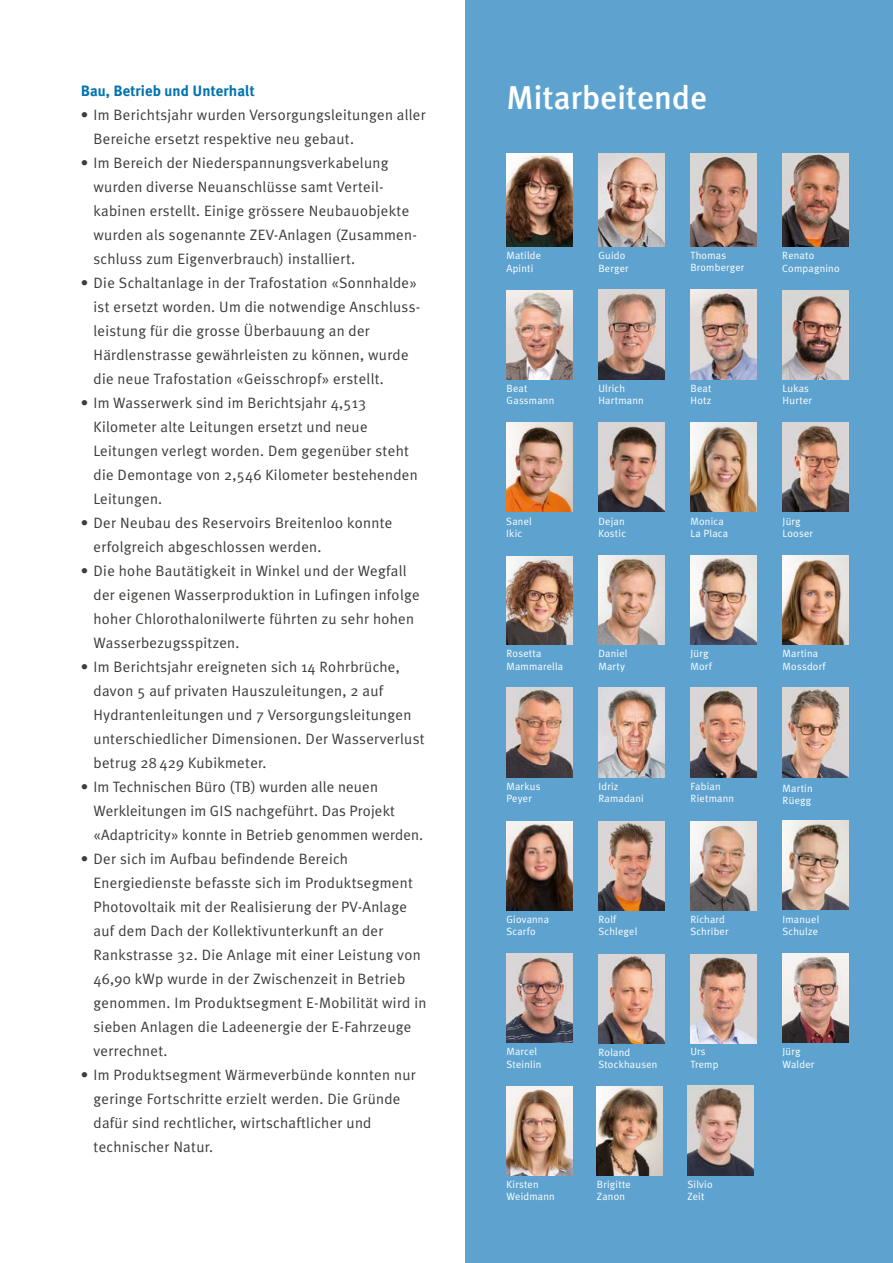
<style>
.page{position:relative;width:893px;height:1263px;background:#fff}
.page>*{position:absolute;margin:0;border:0;box-sizing:border-box;transform-origin:0 0}
.t1{font:500 33px "Meta Plus";letter-spacing:.005em;color:#fff}
.t2{font:15px/24px "Meta Plus Normal";letter-spacing:.02em;color:#3c3c3b}
.t3{font:700 15px "Meta Plus";letter-spacing:.005em;color:#0073af}
.t4{font:10.5px/12.3px "Meta Plus Normal";letter-spacing:.02em;color:#fff}
</style>
<div class="page">
<div style="left:465px;top:0;width:428px;height:1263px;background:#5ea3d0"></div>
<img style="left:687px;top:1086px;width:66px;height:89px">
<img style="left:783px;top:290px;width:65px;height:89px">
<img style="left:506px;top:556px;width:66px;height:89px">
<img style="left:597px;top:1086px;width:66px;height:89px">
<img style="left:506px;top:153px;width:66px;height:94px">
<img style="left:782px;top:153px;width:66px;height:94px">
<img style="left:783px;top:688px;width:65px;height:89px">
<img style="left:506px;top:953px;width:66px;height:90px">
<img style="left:598px;top:954px;width:66px;height:89px">
<img style="left:690px;top:423px;width:66px;height:89px">
<img style="left:783px;top:555px;width:65px;height:90px">
<img style="left:690px;top:153px;width:66px;height:94px">
<img style="left:598px;top:290px;width:66px;height:89px">
<img style="left:690px;top:821px;width:66px;height:89px">
<img style="left:598px;top:688px;width:66px;height:89px">
<img style="left:782px;top:953px;width:66px;height:90px">
<img style="left:506px;top:423px;width:66px;height:89px">
<img style="left:598px;top:423px;width:66px;height:89px">
<img style="left:598px;top:555px;width:66px;height:90px">
<img style="left:598px;top:153px;width:66px;height:94px">
<img style="left:506px;top:290px;width:66px;height:89px">
<img style="left:598px;top:821px;width:66px;height:89px">
<img style="left:506px;top:821px;width:66px;height:89px">
<img style="left:506px;top:688px;width:66px;height:89px">
<img style="left:690px;top:954px;width:66px;height:89px">
<img style="left:783px;top:422px;width:65px;height:90px">
<img style="left:690px;top:555px;width:66px;height:89px">
<img style="left:690px;top:290px;width:66px;height:89px">
<img style="left:782px;top:820px;width:66px;height:90px">
<img style="left:690px;top:688px;width:66px;height:89px">
<img style="left:506px;top:1086px;width:66px;height:90px">
<p class="t3" style="left:81px;top:82px;width:176px">Bau, Betrieb und Unterhalt</p>
<p class="t2" style="left:94px;top:103px;width:334px;text-indent:-13px">• Im Berichtsjahr wurden Versorgungsleitungen aller<br>Bereiche ersetzt respektive neu gebaut.</p>
<p class="t2" style="left:94px;top:151px;width:325px;text-indent:-13px">• Im Bereich der Niederspannungsverkabelung wurden diverse Neuanschlüsse samt Verteil&shy;kabinen erstellt. Einige grössere Neubauobjekte wurden als sogenannte ZEV-Anlagen (Zusammen&shy;schluss zum Eigenverbrauch) installiert.</p>
<p class="t2" style="left:94px;top:271px;width:328px;text-indent:-13px">• Die Schaltanlage in der Trafostation «Sonnhalde» ist ersetzt worden. Um die notwendige Anschluss&shy;leistung für die grosse Überbauung an der Härdlenstrasse gewährleisten zu können, wurde die neue Trafostation «Geisschropf» erstellt.</p>
<p class="t2" style="left:94px;top:391px;width:326px;text-indent:-13px">• Im Wasserwerk sind im Berichtsjahr 4,513<br>Kilometer alte Leitungen ersetzt und neue Leitungen verlegt worden. Dem gegenüber steht die Demontage von 2,546 Kilometer bestehenden Leitungen.</p>
<p class="t2" style="left:94px;top:511px;width:300px;text-indent:-13px">• Der Neubau des Reservoirs Breitenloo konnte erfolgreich abgeschlossen werden.</p>
<p class="t2" style="left:94px;top:559px;width:328px;text-indent:-13px">• Die hohe Bautätigkeit in Winkel und der Wegfall der eigenen Wasserproduktion in Lufingen infolge hoher Chlorothalonilwerte führten zu sehr hohen Wasserbezugsspitzen.</p>
<p class="t2" style="left:94px;top:655px;width:333px;text-indent:-13px">• Im Berichtsjahr ereigneten sich 14 Rohrbrüche, davon 5 auf privaten Hauszuleitungen, 2 auf Hydrantenleitungen und 7 Versorgungsleitungen unterschiedlicher Dimensionen. Der Wasserverlust betrug 28 429 Kubikmeter.</p>
<p class="t2" style="left:94px;top:775px;width:331px;text-indent:-13px">• Im Technischen Büro (TB) wurden alle neuen<br>Werkleitungen im GIS nachgeführt. Das Projekt «Adaptricity» konnte in Betrieb genommen werden.</p>
<p class="t2" style="left:94px;top:847px;width:334px;text-indent:-13px">• Der sich im Aufbau befindende Bereich Energiedienste befasste sich im Produktsegment Photovoltaik mit der Realisierung der PV-Anlage auf dem Dach der Kollektivunterkunft an der Rankstrasse 32. Die Anlage mit einer Leistung von 46,90 kWp wurde in der Zwischenzeit in Betrieb genommen. Im Produktsegment E-Mobilität wird in sieben Anlagen die Ladeenergie der E-Fahrzeuge verrechnet.</p>
<p class="t2" style="left:94px;top:1063px;width:324px;text-indent:-13px">• Im Produktsegment Wärmeverbünde konnten nur geringe Fortschritte erzielt werden. Die Gründe dafür sind rechtlicher, wirtschaftlicher und technischer Natur.</p>
<h1 class="t1" style="left:506px;top:79px;width:202px">Mitarbeitende</h1>
<p class="t4" style="left:690px;top:249px;width:56px">Thomas<br>Bromberger</p>
<p class="t4" style="left:506px;top:249px;width:36px">Matilde<br>Apinti</p>
<p class="t4" style="left:782px;top:249px;width:59px">Renato<br>Compagnino</p>
<p class="t4" style="left:598px;top:249px;width:32px">Guido<br>Berger</p>
<p class="t4" style="left:506px;top:382px;width:49px">Beat<br>Gassmann</p>
<p class="t4" style="left:598px;top:382px;width:47px">Ulrich<br>Hartmann</p>
<p class="t4" style="left:690px;top:382px;width:22px">Beat<br>Hotz</p>
<p class="t4" style="left:783px;top:382px;width:31px">Lukas<br>Hurter</p>
<p class="t4" style="left:506px;top:515px;width:27px">Sanel<br>Ikic</p>
<p class="t4" style="left:598px;top:515px;width:29px">Dejan<br>Kostic</p>
<p class="t4" style="left:690px;top:515px;width:39px">Monica<br>La Placa</p>
<p class="t4" style="left:783px;top:515px;width:32px">Jürg<br>Looser</p>
<p class="t4" style="left:506px;top:647px;width:58px">Rosetta<br>Mammarella</p>
<p class="t4" style="left:598px;top:647px;width:31px">Daniel<br>Marty</p>
<p class="t4" style="left:690px;top:647px;width:23px">Jürg<br>Morf</p>
<p class="t4" style="left:783px;top:647px;width:44px">Martina<br>Mossdorf</p>
<p class="t4" style="left:506px;top:780px;width:35px">Markus<br>Peyer</p>
<p class="t4" style="left:598px;top:780px;width:47px">Idriz<br>Ramadani</p>
<p class="t4" style="left:690px;top:780px;width:45px">Fabian<br>Rietmann</p>
<p class="t4" style="left:783px;top:782px;width:32px">Martin<br>Rüegg</p>
<p class="t4" style="left:506px;top:913px;width:44px">Giovanna<br>Scarfo</p>
<p class="t4" style="left:598px;top:913px;width:40px">Rolf<br>Schlegel</p>
<p class="t4" style="left:690px;top:913px;width:40px">Richard<br>Schriber</p>
<p class="t4" style="left:782px;top:913px;width:38px">Imanuel<br>Schulze</p>
<p class="t4" style="left:506px;top:1045px;width:36px">Marcel<br>Steinlin</p>
<p class="t4" style="left:598px;top:1046px;width:61px">Roland<br>Stockhausen</p>
<p class="t4" style="left:690px;top:1045px;width:30px">Urs<br>Tremp</p>
<p class="t4" style="left:782px;top:1045px;width:33px">Jürg<br>Walder</p>
<p class="t4" style="left:506px;top:1178px;width:50px">Kirsten<br>Weidmann</p>
<p class="t4" style="left:597px;top:1178px;width:36px">Brigitte<br>Zanon</p>
<p class="t4" style="left:687px;top:1178px;width:27px">Silvio<br>Zeit</p>
</div>
